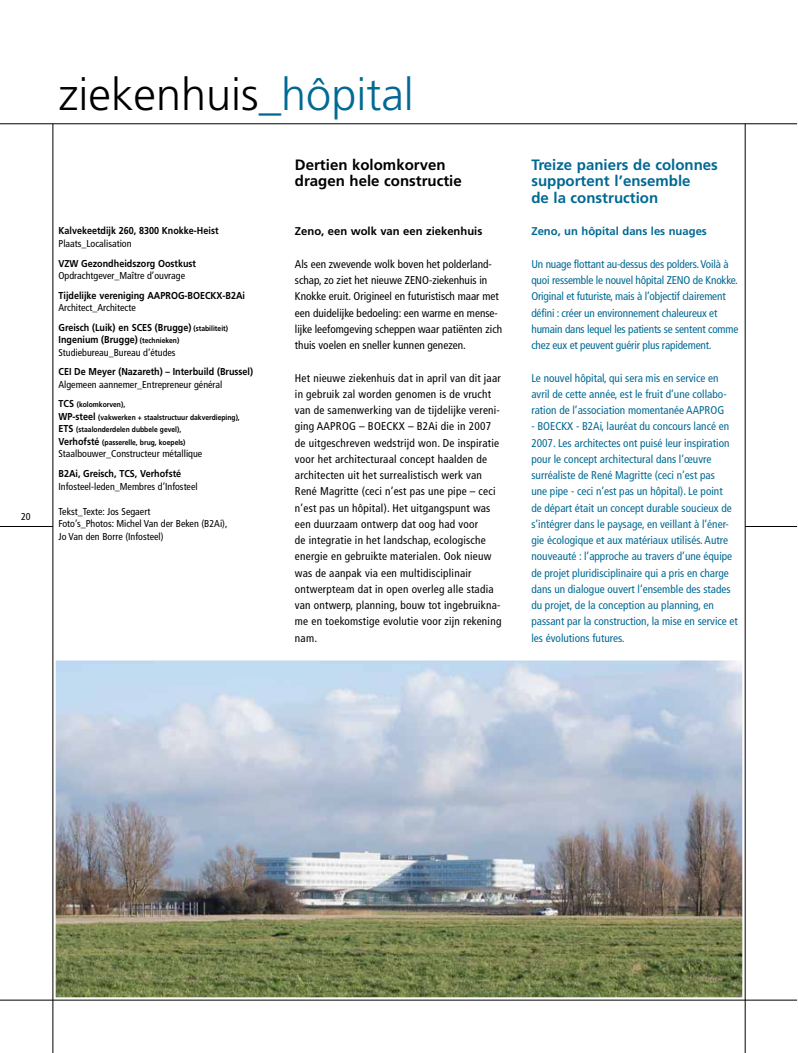
<style>
.page{position:relative;width:798px;height:1053px;background:#fff}
.page>*{position:absolute;margin:0;border:0;box-sizing:border-box;transform-origin:0 0}
.t1{font:300 45px "Frutiger LT Pro";color:#000}
.t2{font:700 15px/16.2px "Frutiger LT Pro";color:#006994}
.t3{font:700 15px/16.2px "Frutiger LT Pro";color:#000}
.t4{font:condensed 11.25px/16.2px "Frutiger LT Pro";color:#006994}
.t5{font:condensed 11.25px/16.2px "Frutiger LT Pro";letter-spacing:.02em;color:#000}
.t6{font:condensed 11.25px/16.2px "Frutiger LT Pro";color:#000}
.t7{font:700 11.25px "Frutiger LT Pro";color:#000}
.t8{font:700 11.25px "Frutiger LT Pro";color:#006994}
.t9{font:condensed 10px/12.5px "Frutiger LT Pro";color:#000}
.t10{font:700 10px/19.6px "Frutiger LT Pro";color:#000;scale:.9 1}
.t11{font:700 7.5px/12.5px "Frutiger LT Pro";color:#000;scale:.9 1}
.s1{color:#006994}
.s2{font-weight:400;font-stretch:condensed}
.s3{font-size:7.5px}
.s4{font-weight:700;font-stretch:normal}
.s5{font-weight:700;font-stretch:normal;font-size:7.5px}
.s6{font-size:10px}
</style>
<div class="page">
<img style="left:56px;top:661px;width:685px;height:335px">
<div style="left:53px;top:658px;width:691px;height:341px;border:2px solid #fff"></div>
<hr style="left:744px;top:526px;width:52px;height:1px;background:#000">
<hr style="left:0;top:526px;width:53px;height:1px;background:#000">
<hr style="left:0;top:123px;width:796px;height:1px;background:#000">
<hr style="left:0;top:999px;width:796px;height:1px;background:#000">
<hr style="left:744px;top:124px;width:1px;height:928px;background:#000">
<hr style="left:53px;top:124px;width:1px;height:928px;background:#000">
<p class="t9" style="left:21px;top:510px;width:11px">20</p>
<h1 class="t1" style="left:58px;top:68px;width:357px">ziekenhuis<span class="s1">_hôpital</span></h1>
<p class="t10" style="left:58px;top:221px;width:179px">Kalvekeetdijk 260, 8300 Knokke-Heist</p>
<p class="t9" style="left:58px;top:237px;width:74px">Plaats_Localisation</p>
<p class="t10" style="left:58px;top:253px;width:154px">VZW Gezondheidszorg Oostkust</p>
<p class="t9" style="left:58px;top:269px;width:128px">Opdrachtgever_Maître d’ouvrage</p>
<p class="t10" style="left:58px;top:285px;width:209px">Tijdelijke vereniging AAPROG-BOECKX-B2Ai</p>
<p class="t10" style="left:58px;top:298px;width:190px"><span class="s2">Architect_Architecte<br></span>Greisch (Luik) en SCES (Brugge) <span class="s3">(stabiliteit)</span></p>
<p class="t9" style="left:58px;top:333px;width:122px"><span class="s4">Ingenium (Brugge)</span> <span class="s5">(technieken)<br></span>Studiebureau_Bureau d’études</p>
<p class="t10" style="left:58px;top:362px;width:217px">CEI De Meyer (Nazareth) – Interbuild (Brussel)</p>
<p class="t9" style="left:58px;top:378px;width:165px">Algemeen aannemer_Entrepreneur général</p>
<p class="t11" style="left:58px;top:398px;width:203px"><span class="s6">TCS</span> (kolomkorven),<br><span class="s6">WP-steel</span> (vakwerken + staalstructuur dakverdieping), <span class="s6">ETS</span> (staalonderdelen dubbele gevel),<br><span class="s6">Verhofsté</span> (passerelle, brug, koepels)</p>
<p class="t9" style="left:58px;top:448px;width:145px">Staalbouwer_Constructeur métallique</p>
<p class="t10" style="left:58px;top:464px;width:138px">B2Ai, Greisch, TCS, Verhofsté</p>
<p class="t9" style="left:58px;top:480px;width:141px">Infosteel-leden_Membres d’Infosteel</p>
<p class="t9" style="left:58px;top:505px;width:170px">Tekst_Texte: Jos Segaert<br>Foto’s_Photos: Michel Van der Beken (B2Ai),<br>Jo Van den Borre (Infosteel)</p>
<h2 class="t3" style="left:295px;top:157px;width:168px">Dertien kolomkorven dragen hele constructie</h2>
<p class="t7" style="left:295px;top:225px;width:189px">Zeno, een wolk van een ziekenhuis</p>
<p class="t6" style="left:295px;top:256px;width:208px">Als een zwevende wolk boven het polderland&shy;schap, zo ziet het nieuwe ZENO-ziekenhuis in Knokke eruit. Origineel en futuristisch maar met een duidelijke bedoeling: een warme en mense&shy;lijke leefomgeving scheppen waar patiënten zich thuis voelen en sneller kunnen genezen.</p>
<p class="t5" style="left:295px;top:369px;width:208px">Het nieuwe ziekenhuis dat in april van dit jaar in gebruik zal worden genomen is de vrucht van de samenwerking van de tijdelijke vereni&shy;ging AAPROG – BOECKX – B2Ai die in 2007 de uitgeschreven wedstrijd won. De inspiratie voor het architecturaal concept haalden de architecten uit het surrealistisch werk van René Magritte (ceci n’est pas une pipe – ceci n’est pas un hôpital). Het uitgangspunt was een duurzaam ontwerp dat oog had voor<br>de integratie in het landschap, ecologische energie en gebruikte materialen. Ook nieuw was de aanpak via een multidisciplinair ontwerpteam dat in open overleg alle stadia van ontwerp, planning, bouw tot ingebruikna&shy;me en toekomstige evolutie voor zijn rekening nam.</p>
<h2 class="t2" style="left:531px;top:157px;width:188px">Treize paniers de colonnes supportent l’ensemble<br>de la construction</h2>
<p class="t8" style="left:531px;top:225px;width:177px">Zeno, un hôpital dans les nuages</p>
<p class="t4" style="left:531px;top:256px;width:208px">Un nuage flottant au-dessus des polders. Voilà à quoi ressemble le nouvel hôpital ZENO de Knokke.<br>Original et futuriste, mais à l’objectif clairement défini : créer un environnement chaleureux et humain dans lequel les patients se sentent comme chez eux et peuvent guérir plus rapidement.</p>
<p class="t4" style="left:531px;top:369px;width:197px">Le nouvel hôpital, qui sera mis en service en avril de cette année, est le fruit d’une collabo&shy;ration de l’association momentanée AAPROG</p>
<p class="t4" style="left:531px;top:418px;width:208px">- BOECKX - B2Ai, lauréat du concours lancé en 2007. Les architectes ont puisé leur inspiration pour le concept architectural dans l’œuvre surréaliste de René Magritte (ceci n’est pas<br>une pipe - ceci n’est pas un hôpital). Le point<br>de départ était un concept durable soucieux de s’intégrer dans le paysage, en veillant à l’éner&shy;gie écologique et aux matériaux utilisés. Autre nouveauté : l’approche au travers d’une équipe de projet pluridisciplinaire qui a pris en charge dans un dialogue ouvert l’ensemble des stades du projet, de la conception au planning, en passant par la construction, la mise en service et les évolutions futures.</p>
</div>
